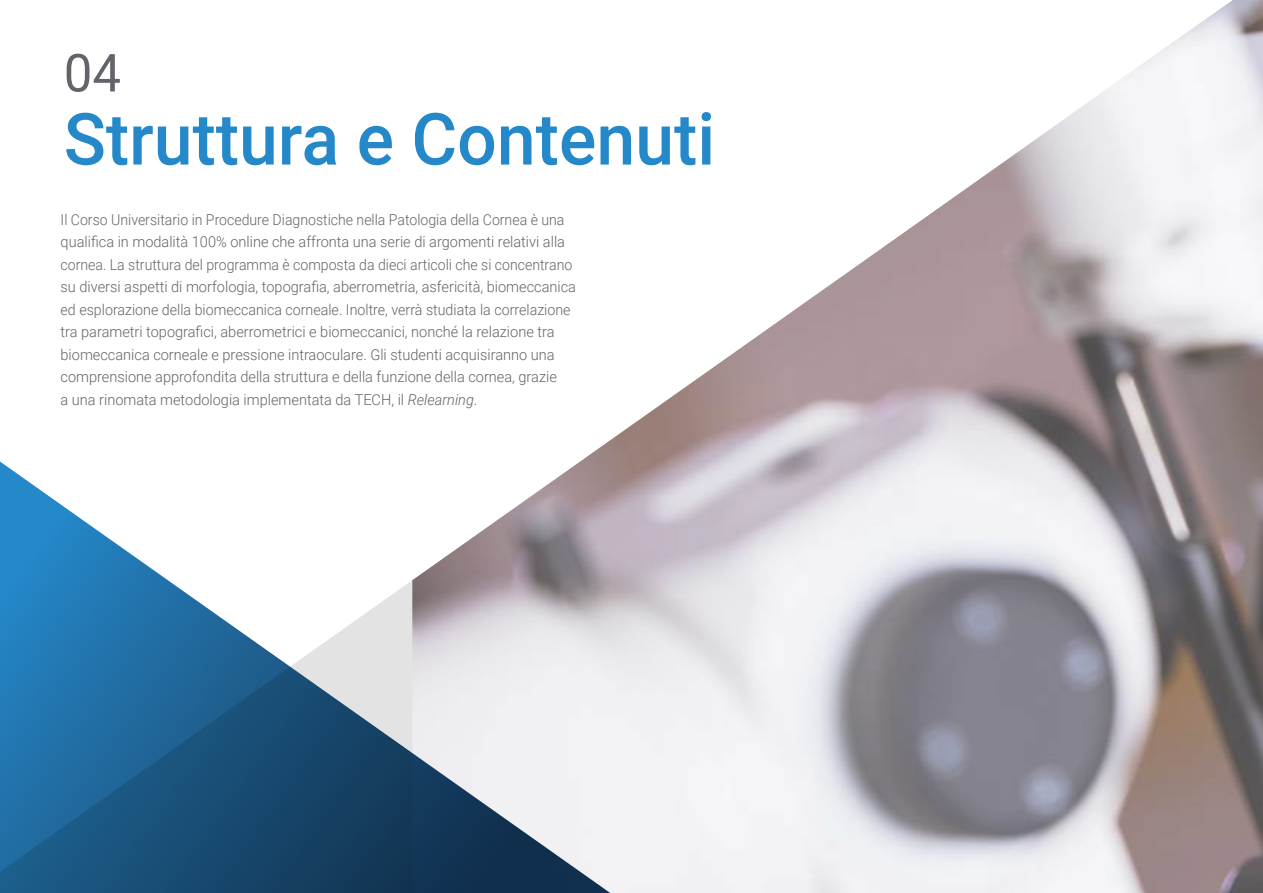
<style>
.page{position:relative;width:1263px;height:893px;background:#fff}
.page>*{position:absolute;margin:0;border:0;box-sizing:border-box;transform-origin:0 0}
.t1{font:500 72px "Roboto";color:#2488c9}
.t2{font:52.5px "Roboto";color:#61646a}
.t3{font:300 15px/22.5px "Roboto";color:#61646a;scale:.94 1}
.s1{font-style:italic}
</style>
<div class="page">
<img style="left:602px;top:0;width:661px;height:893px">
<svg style="left:0;top:446px;width:640px;height:447px"></svg>
<h2 class="t2" style="left:64px;top:36px;width:59px">04</h2>
<h1 class="t1" style="left:64px;top:89px;width:653px">Struttura e Contenuti</h1>
<p class="t3" style="left:61px;top:208px;width:550px">Il Corso Universitario in Procedure Diagnostiche nella Patologia della Cornea è una qualifica in modalità 100% online che affronta una serie di argomenti relativi alla cornea. La struttura del programma è composta da dieci articoli che si concentrano su diversi aspetti di morfologia, topografia, aberrometria, asfericità, biomeccanica ed esplorazione della biomeccanica corneale. Inoltre, verrà studiata la correlazione tra parametri topografici, aberrometrici e biomeccanici, nonché la relazione tra biomeccanica corneale e pressione intraoculare. Gli studenti acquisiranno una comprensione approfondita della struttura e della funzione della cornea, grazie<br>a una rinomata metodologia implementata da TECH, il <span class="s1">Relearning</span>.</p>
</div>
